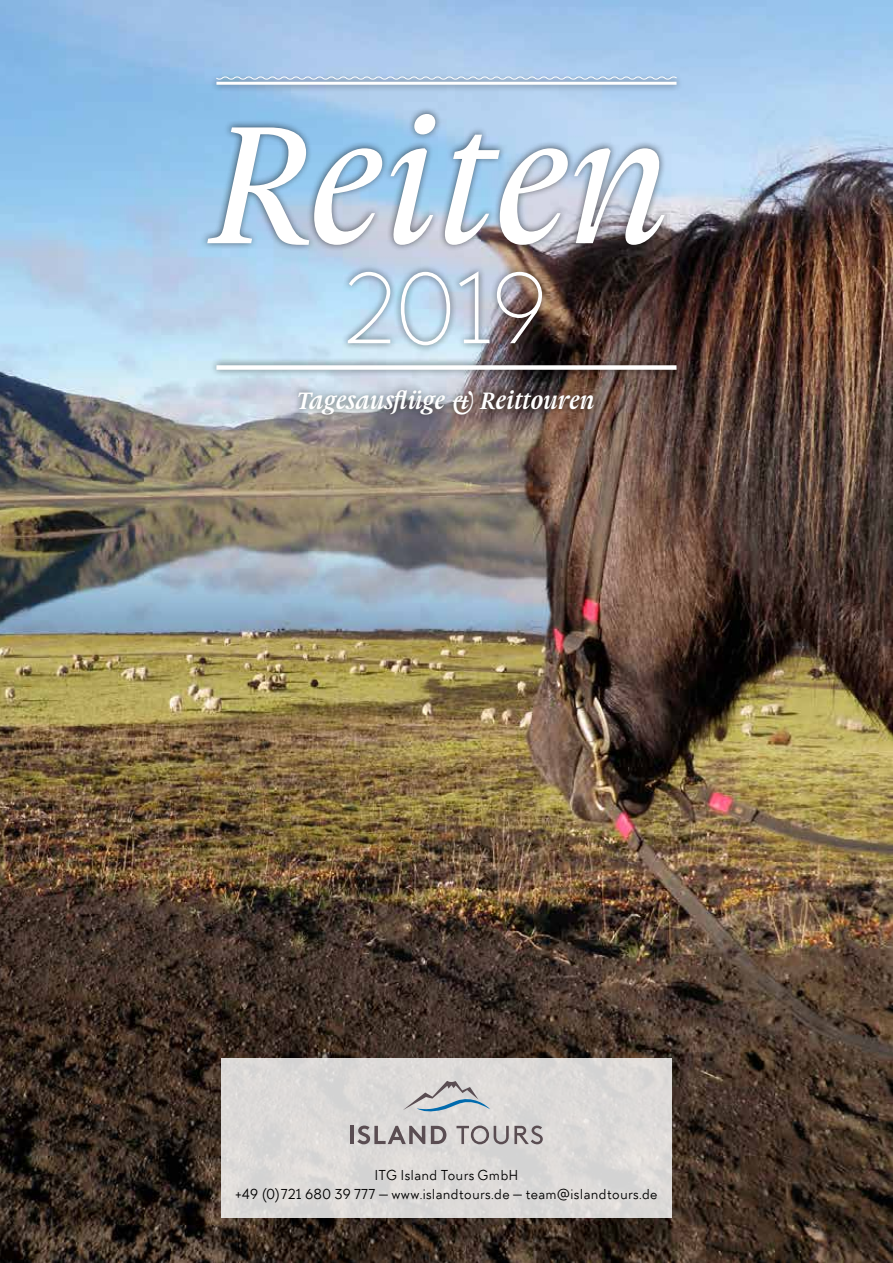
<style>
.page{position:relative;width:893px;height:1263px;background:#fff}
.page>*{position:absolute;margin:0;border:0;box-sizing:border-box;transform-origin:0 0}
.t1{font:italic 500 180px "Gauthier FY";letter-spacing:-.01em;color:#fff}
.t2{font:300 105px "TT Chocolates";color:#fff}
.t3{font:italic 700 25.5px "Gauthier FY";letter-spacing:-.01em;color:#fff}
.t4{font:15px/18.8px "TT Chocolates";letter-spacing:.02em;color:#000;text-align:center}
</style>
<div class="page">
<img style="left:0;top:0;width:893px;height:1263px">
<div style="left:221px;top:1058px;width:451px;height:159px;background:#dcdad8"></div>
<div style="left:200px;top:107px;width:471px;height:315px;background:#000;opacity:.6"></div>
<div style="left:209px;top:74px;width:475px;height:18px;background:#000;opacity:.6"></div>
<hr style="left:216px;top:82px;width:460px;height:3px;background:#fff">
<svg style="left:215px;top:75px;width:463px;height:6px;background:#b0c7e1"></svg>
<div style="left:209px;top:358px;width:475px;height:19px;background:#000;opacity:.6"></div>
<div style="left:216px;top:365px;width:460px;height:5px;background:#fff"></div>
<svg style="left:403px;top:1081px;width:87px;height:31px"></svg>
<hr style="left:350px;top:1126px;width:4px;height:18px;background:#5a4d52">
<svg style="left:357px;top:1125px;width:68px;height:19px"></svg>
<svg style="left:431px;top:1126px;width:15px;height:18px"></svg>
<svg style="left:456px;top:1125px;width:87px;height:19px"></svg>
<h1 class="t1" style="left:217px;top:71px;width:461px">Reiten</h1>
<h2 class="t2" style="left:345px;top:246px;width:204px">2019</h2>
<h3 class="t3" style="left:298px;top:384px;width:299px">Tagesausflüge &amp; Reittouren</h3>
<p class="t4" style="left:235px;top:1165px;width:423px">ITG Island Tours GmbH<br>+49 (0)721 680 39 777 — www.islandtours.de — team@islandtours.de</p>
</div>
